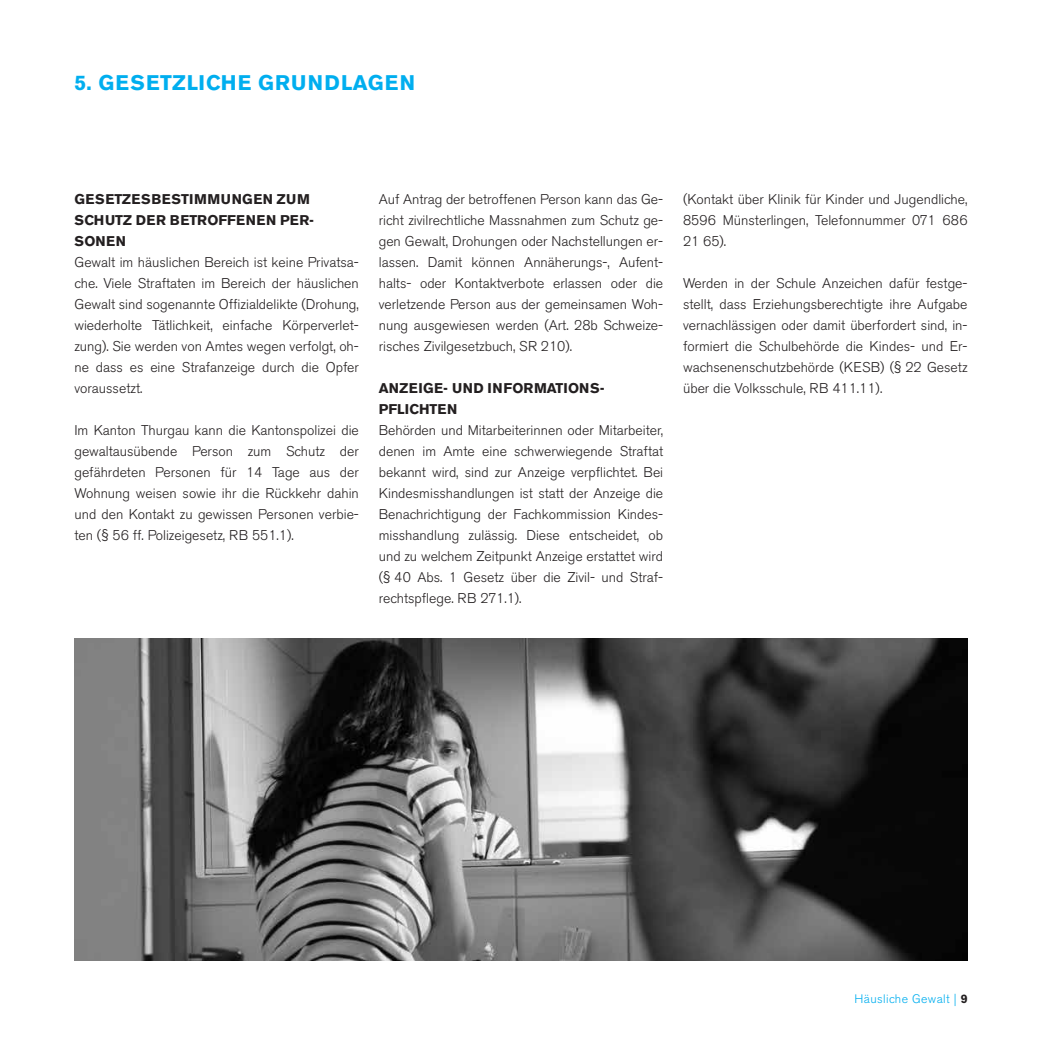
<style>
.page{position:relative;width:1042px;height:1042px;background:#fff}
.page>*{position:absolute;margin:0;border:0;box-sizing:border-box;transform-origin:0 0}
.t1{font:700 21px "Akzidenz Grotesk BE";letter-spacing:.06em;color:#00aeef}
.t2{font:300 14px/21px "Akzidenz Grotesk BE";color:#231f20;text-align:justify}
.t3{font:700 14px/21px "Akzidenz Grotesk BE";letter-spacing:.04em;color:#231f20}
.t4{font:700 14px/21px "Akzidenz Grotesk BE";letter-spacing:.02em;color:#231f20}
.t5{font:300 12.25px "Akzidenz Grotesk BE";letter-spacing:.03em;color:#00aeef}
.s1{font-weight:700;color:#231f20}
</style>
<div class="page">
<img style="left:74px;top:639px;width:893px;height:321px">
<h1 class="t1" style="left:74px;top:71px;width:342px">5. GESETZLICHE GRUNDLAGEN</h1>
<p class="t3" style="left:74px;top:189px;width:241px">GESETZESBESTIMMUNGEN ZUM<br>SCHUTZ DER BETROFFENEN PER-<br>SONEN</p>
<p class="t2" style="left:74px;top:252px;width:286px">Gewalt im häuslichen Bereich ist keine Privatsa&shy;che. Viele Straftaten im Bereich der häuslichen Gewalt sind sogenannte Offizialdelikte (Drohung, wiederholte Tätlichkeit, einfache Körperverlet&shy;zung). Sie werden von Amtes wegen verfolgt, oh&shy;ne dass es eine Strafanzeige durch die Opfer voraussetzt.</p>
<p class="t2" style="left:74px;top:420px;width:286px">Im Kanton Thurgau kann die Kantonspolizei die gewaltausübende Person zum Schutz der gefährdeten Personen für 14 Tage aus der Wohnung weisen sowie ihr die Rückkehr dahin und den Kontakt zu gewissen Personen verbie&shy;ten (§ 56 ff. Polizeigesetz, RB 551.1).</p>
<p class="t2" style="left:379px;top:189px;width:286px">Auf Antrag der betroffenen Person kann das Ge&shy;richt zivilrechtliche Massnahmen zum Schutz ge&shy;gen Gewalt, Drohungen oder Nachstellungen er&shy;lassen. Damit können Annäherungs-, Aufent&shy;halts- oder Kontaktverbote erlassen oder die verletzende Person aus der gemeinsamen Woh&shy;nung ausgewiesen werden (Art. 28b Schweize&shy;risches Zivilgesetzbuch, SR 210).</p>
<p class="t4" style="left:379px;top:378px;width:227px">ANZEIGE- UND INFORMATIONS-<br>PFLICHTEN</p>
<p class="t2" style="left:379px;top:420px;width:286px">Behörden und Mitarbeiterinnen oder Mitarbeiter, denen im Amte eine schwerwiegende Straftat bekannt wird, sind zur Anzeige verpflichtet. Bei Kindesmisshandlungen ist statt der Anzeige die Benachrichtigung der Fachkommission Kindes&shy;misshandlung zulässig. Diese entscheidet, ob und zu welchem Zeitpunkt Anzeige erstattet wird (§ 40 Abs. 1 Gesetz über die Zivil- und Straf&shy;rechtspflege. RB 271.1).</p>
<p class="t2" style="left:683px;top:189px;width:286px">(Kontakt über Klinik für Kinder und Jugendliche, 8596 Münsterlingen, Telefonnummer 071 686<br>21 65).</p>
<p class="t2" style="left:683px;top:273px;width:286px">Werden in der Schule Anzeichen dafür festge&shy;stellt, dass Erziehungsberechtigte ihre Aufgabe vernachlässigen oder damit überfordert sind, in&shy;formiert die Schulbehörde die Kindes- und Er&shy;wachsenenschutzbehörde (KESB) (§ 22 Gesetz über die Volksschule, RB 411.11).</p>
<p class="t5" style="left:854px;top:991px;width:114px">Häusliche Gewalt | <span class="s1">9</span></p>
</div>
